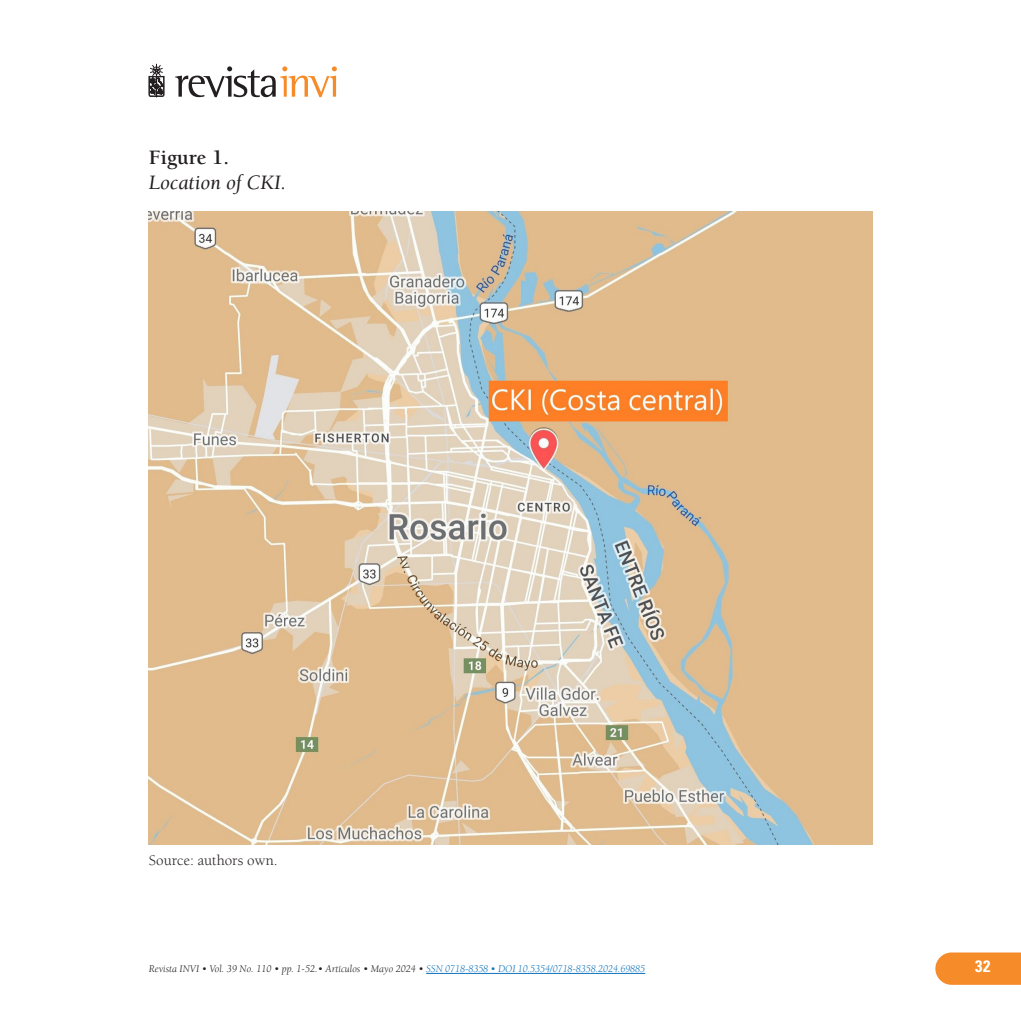
<style>
.page{position:relative;width:1021px;height:1021px;background:#fff}
.page>*{position:absolute;margin:0;border:0;box-sizing:border-box;transform-origin:0 0}
.sub_tablas{font:italic 21px "Berkeley Std";color:#231f20}
.sub_tablas-2{font:700 21px "Berkeley Std";color:#231f20}
.t1{font:700 condensed 16.5px "Univers LT Std";color:#fff}
.pie_de_foto{font:15px "Berkeley Std";letter-spacing:.005em;color:#231f20}
.t2{font:italic 10.5px "Berkeley Std";color:#231f20}
.s1{font-style:inherit}
.s2{color:#1074bc}
</style>
<div class="page">
<svg style="left:175px;top:66px;width:162px;height:31px"></svg>
<svg style="left:149px;top:64px;width:15px;height:33px"></svg>
<svg style="left:935px;top:952px;width:85px;height:32px;background:#f69135"></svg>
<hr style="left:426px;top:973px;width:219px;height:1px;background:#1074bc">
<img style="left:149px;top:212px;width:723px;height:632px">
<p class="sub_tablas-2" style="left:149px;top:146px;width:82px">Figure 1.</p>
<p class="sub_tablas" style="left:149px;top:171px;width:139px">Location of CKI.</p>
<p class="pie_de_foto" style="left:149px;top:852px;width:130px">Source: authors own.</p>
<p class="t2" style="left:149px;top:963px;width:498px">Revista INVI • Vol. 39 No. 110 • pp. <span class="s1">1-52</span>.• Artículos • Mayo 2024 • <span class="s2">SSN 0718-8358 • DOI 10.5354/0718-8358.2024.69885</span></p>
<h2 class="t1" style="left:975px;top:956px;width:17px">32</h2>
</div>
